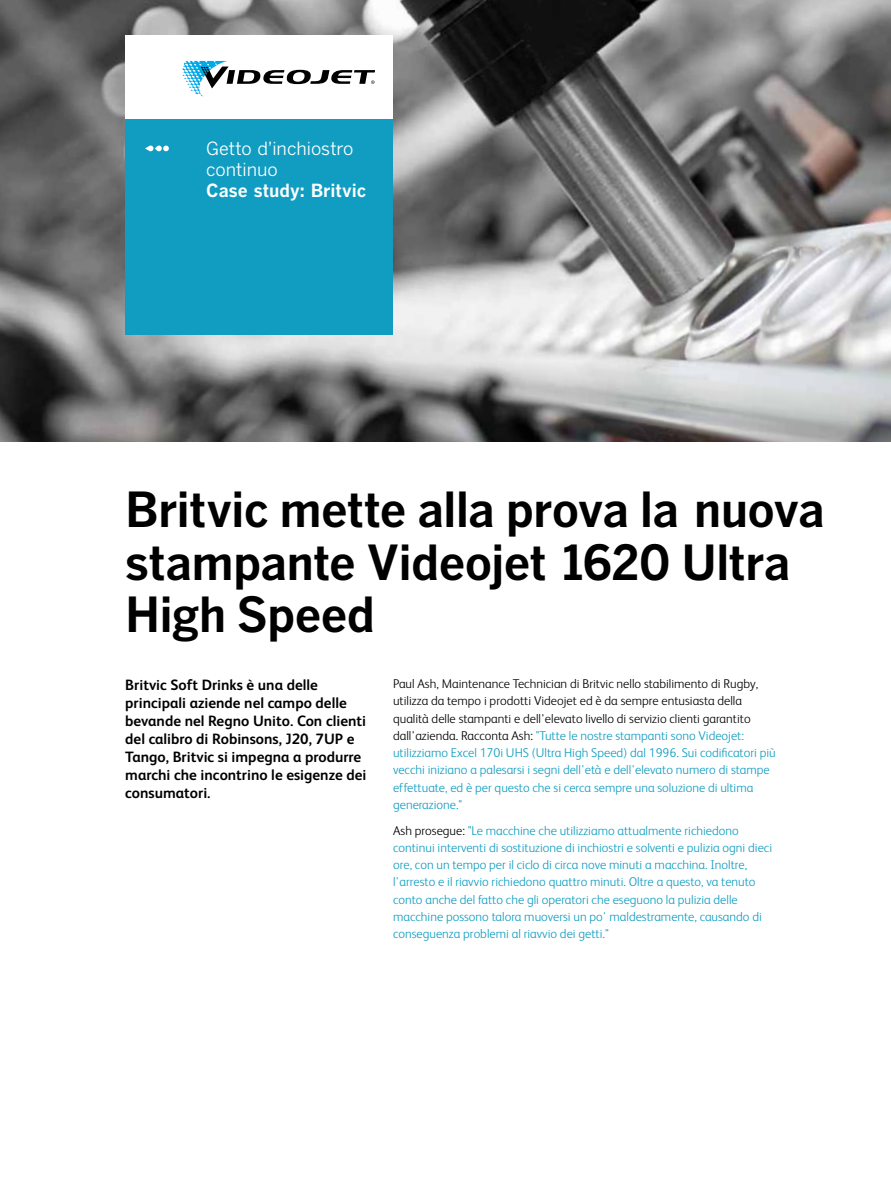
<style>
.page{position:relative;width:891px;height:1188px;background:#fff}
.page>*{position:absolute;margin:0;border:0;box-sizing:border-box;transform-origin:0 0}
.t1{font:48px/52.5px "Benton Got Bol";letter-spacing:-.02em;color:#000}
.t2{font:18px/21px "Benton Got Reg";letter-spacing:-.01em;color:#fff}
.t3{font:18px "Benton Got Bol";color:#fff}
.t4{font:700 15px/18px "FS Albert";color:#000}
.t5{font:300 12.75px/17.2px "FS Albert";color:#109dc1}
.s1{color:#000}
</style>
<div class="page">
<img style="left:0;top:0;width:891px;height:441px">
<div style="left:125px;top:36px;width:268px;height:83px;background:#fff"></div>
<div style="left:125px;top:119px;width:268px;height:216px;background:#109dc1"></div>
<svg style="left:145px;top:146px;width:24px;height:5px"></svg>
<svg style="left:183px;top:61px;width:192px;height:35px"></svg>
<h2 class="t2" style="left:206px;top:137px;width:149px">Getto d’inchiostro continuo</h2>
<h2 class="t3" style="left:206px;top:179px;width:162px">Case study: Britvic</h2>
<h1 class="t1" style="left:125px;top:482px;width:701px">Britvic mette alla prova la nuova stampante Videojet 1620 Ultra<br>High Speed</h1>
<p class="t5" style="left:393px;top:675px;width:384px"><span class="s1">Paul Ash, Maintenance Technician di Britvic nello stabilimento di Rugby, utilizza da tempo i prodotti Videojet ed è da sempre entusiasta della qualità delle stampanti e dell'elevato livello di servizio clienti garantito dall'azienda. Racconta Ash:</span> "Tutte le nostre stampanti sono Videojet: utilizziamo Excel 170i UHS (Ultra High Speed) dal 1996. Sui codificatori più vecchi iniziano a palesarsi i segni dell'età e dell'elevato numero di stampe effettuate, ed è per questo che si cerca sempre una soluzione di ultima generazione."</p>
<p class="t5" style="left:393px;top:822px;width:381px"><span class="s1">Ash prosegue:</span> "Le macchine che utilizziamo attualmente richiedono continui interventi di sostituzione di inchiostri e solventi e pulizia ogni dieci ore, con un tempo per il ciclo di circa nove minuti a macchina. Inoltre, l'arresto e il riavvio richiedono quattro minuti. Oltre a questo, va tenuto conto anche del fatto che gli operatori che eseguono la pulizia delle macchine possono talora muoversi un po' maldestramente, causando di conseguenza problemi al riavvio dei getti."</p>
<p class="t4" style="left:125px;top:676px;width:243px">Britvic Soft Drinks è una delle principali aziende nel campo delle bevande nel Regno Unito. Con clienti del calibro di Robinsons, J20, 7UP e<br>Tango, Britvic si impegna a produrre marchi che incontrino le esigenze dei consumatori.</p>
</div>
